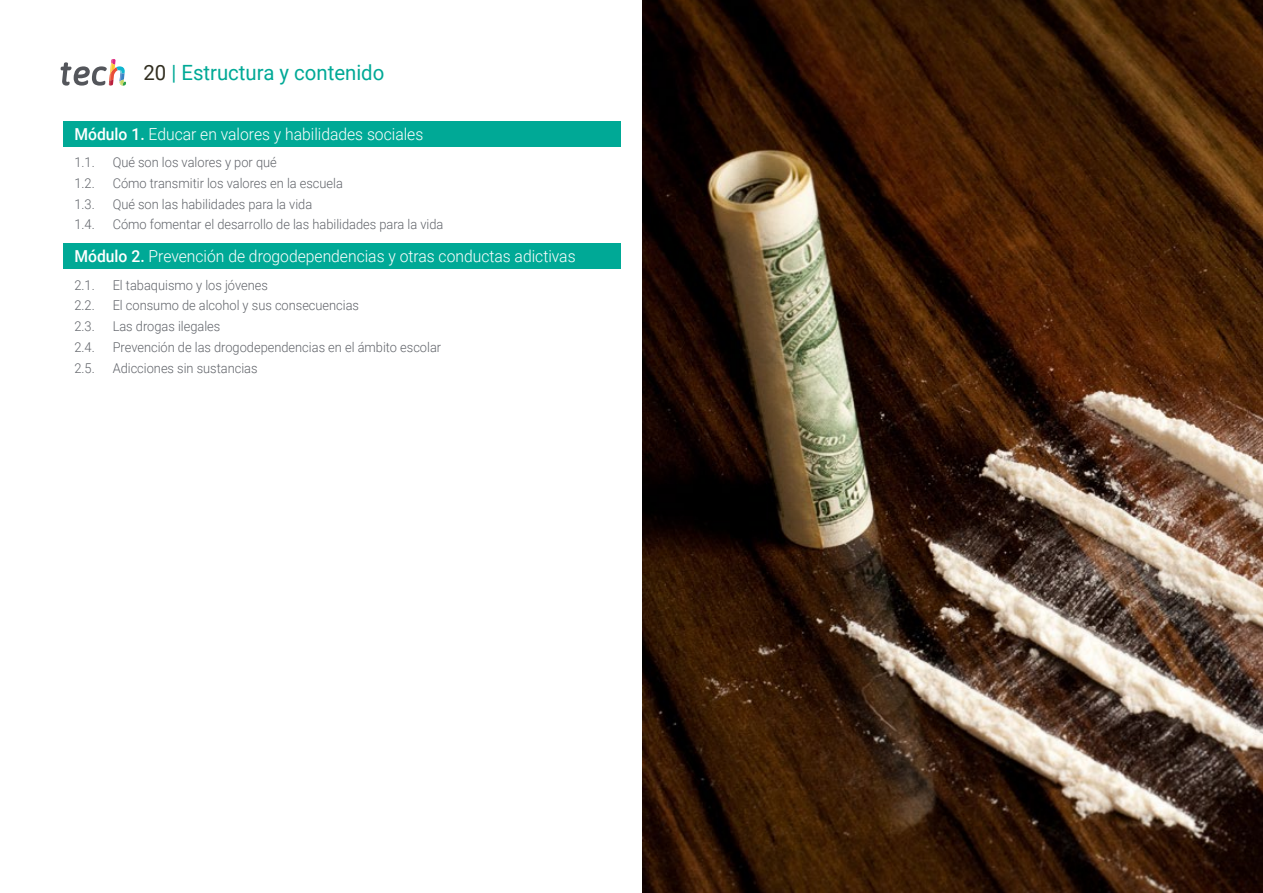
<style>
.page{position:relative;width:1263px;height:893px;background:#fff}
.page>*{position:absolute;margin:0;border:0;box-sizing:border-box;transform-origin:0 0}
.t1{font:21px "Roboto";color:#00a996}
.t2{font:300 16.5px "Roboto";color:#fff;scale:.95 1}
.t3{font:300 13.5px "Roboto";color:#61646a;scale:.95 1}
.s1{color:#312e20}
.s2{font-weight:500}
</style>
<div class="page">
<div style="left:63px;top:121px;width:558px;height:25px;background:#00a996"></div>
<div style="left:63px;top:244px;width:558px;height:25px;background:#00a996"></div>
<img style="left:642px;top:0;width:621px;height:893px">
<svg style="left:61px;top:59px;width:65px;height:27px"></svg>
<h1 class="t1" style="left:144px;top:57px;width:242px"><span class="s1">20</span> | Estructura y contenido</h1>
<p class="t2" style="left:74px;top:123px;width:369px"><span class="s2">Módulo 1.</span> Educar en valores y habilidades sociales</p>
<p class="t3" style="left:74px;top:153px;width:23px">1.1.</p>
<p class="t3" style="left:113px;top:153px;width:174px">Qué son los valores y por qué</p>
<p class="t3" style="left:74px;top:174px;width:23px">1.2.</p>
<p class="t3" style="left:113px;top:174px;width:244px">Cómo transmitir los valores en la escuela</p>
<p class="t3" style="left:74px;top:194px;width:23px">1.3.</p>
<p class="t3" style="left:113px;top:194px;width:212px">Qué son las habilidades para la vida</p>
<p class="t3" style="left:74px;top:215px;width:23px">1.4.</p>
<p class="t3" style="left:113px;top:215px;width:350px">Cómo fomentar el desarrollo de las habilidades para la vida</p>
<p class="t2" style="left:74px;top:245px;width:529px"><span class="s2">Módulo 2.</span> Prevención de drogodependencias y otras conductas adictivas</p>
<p class="t3" style="left:74px;top:275px;width:23px">2.1.</p>
<p class="t3" style="left:113px;top:275px;width:165px">El tabaquismo y los jóvenes</p>
<p class="t3" style="left:74px;top:296px;width:23px">2.2.</p>
<p class="t3" style="left:113px;top:296px;width:261px">El consumo de alcohol y sus consecuencias</p>
<p class="t3" style="left:74px;top:317px;width:23px">2.3.</p>
<p class="t3" style="left:113px;top:317px;width:115px">Las drogas ilegales</p>
<p class="t3" style="left:74px;top:338px;width:23px">2.4.</p>
<p class="t3" style="left:113px;top:338px;width:347px">Prevención de las drogodependencias en el ámbito escolar</p>
<p class="t3" style="left:74px;top:358px;width:23px">2.5.</p>
<p class="t3" style="left:113px;top:358px;width:154px">Adicciones sin sustancias</p>
</div>
